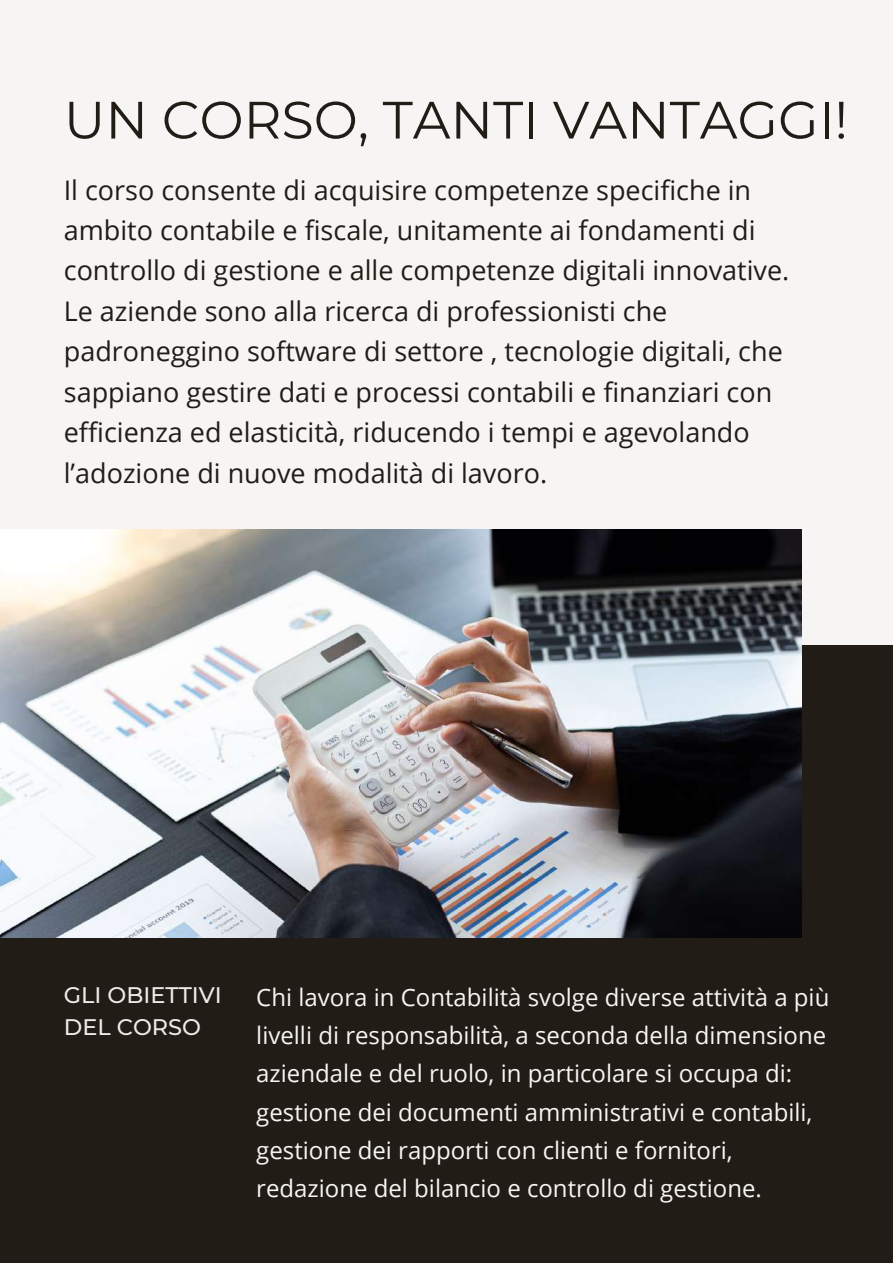
<style>
.page{position:relative;width:893px;height:1264px;background:#fff}
.page>*{position:absolute;margin:0;border:0;box-sizing:border-box;transform-origin:0 0}
.t1{font:52.5px "Montserrat";color:#221c17}
.t2{font:27px/40.5px "Open Sans";color:#221c17}
.t3{font:24px/38.2px "Open Sans";color:#f6f5f3}
.t4{font:500 22.5px/32.5px "Montserrat";color:#edeae7}
</style>
<div class="page">
<div style="left:0;top:0;width:892px;height:1262px;background:#f6f5f3"></div>
<div style="left:0;top:645px;width:892px;height:617px;background:#221c17"></div>
<img style="left:0;top:529px;width:801px;height:408px">
<h1 class="t1" style="left:64px;top:88px;width:785px">UN CORSO, TANTI VANTAGGI!</h1>
<p class="t2" style="left:64px;top:169px;width:727px">Il corso consente di acquisire competenze specifiche in ambito contabile e fiscale, unitamente ai fondamenti di controllo di gestione e alle competenze digitali innovative.<br>Le aziende sono alla ricerca di professionisti che padroneggino software di settore , tecnologie digitali, che sappiano gestire dati e processi contabili e finanziari con efficienza ed elasticità, riducendo i tempi e agevolando l’adozione di nuove modalità di lavoro.</p>
<p class="t4" style="left:64px;top:978px;width:159px">GLI OBIETTIVI<br>DEL CORSO</p>
<p class="t3" style="left:256px;top:977px;width:574px">Chi lavora in Contabilità svolge diverse attività a più livelli di responsabilità, a seconda della dimensione aziendale e del ruolo, in particolare si occupa di: gestione dei documenti amministrativi e contabili, gestione dei rapporti con clienti e fornitori, redazione del bilancio e controllo di gestione.</p>
</div>
